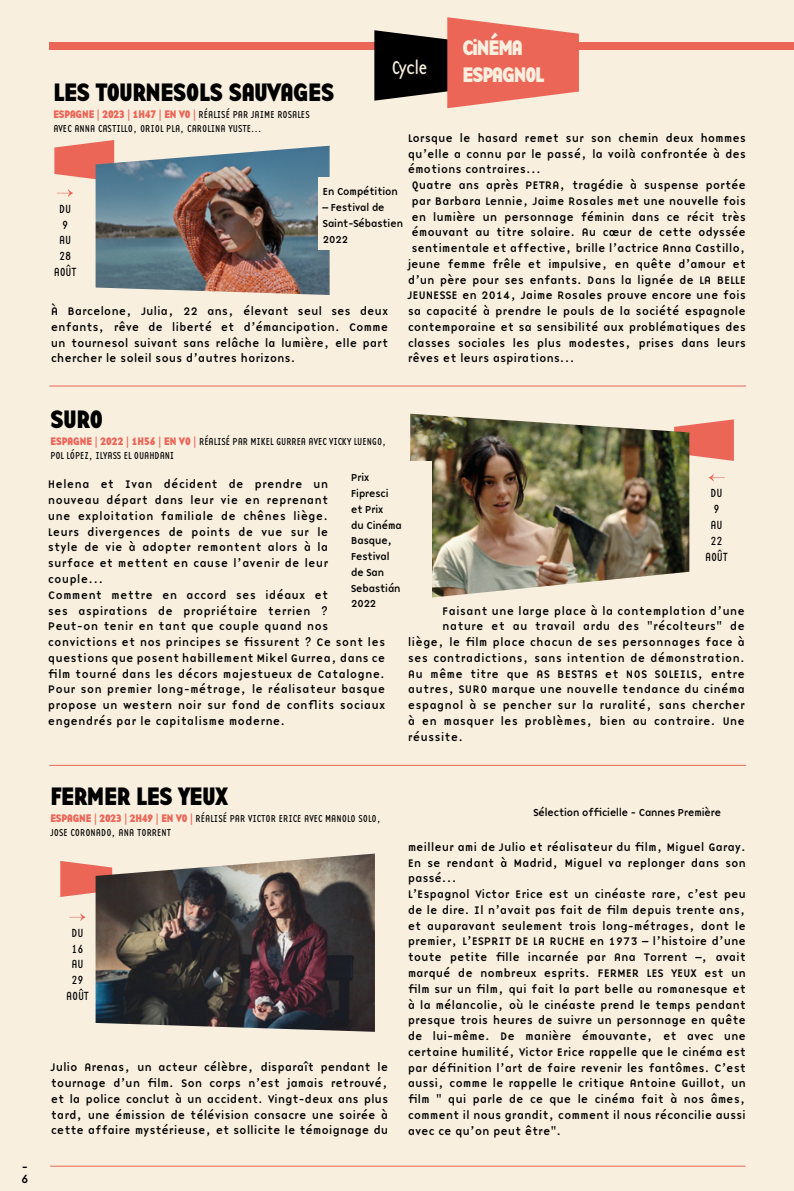
<style>
.page{position:relative;width:794px;height:1191px;background:#f8efdf}
.page>*{position:absolute;margin:0;border:0;box-sizing:border-box;transform-origin:0 0}
.t1{font:26.25px "Base Twelve Sans B";letter-spacing:-.01em;color:#000}
.t2{font:21.88px/27.5px "Base Twelve Sans B";letter-spacing:-.05em;color:#f8efdf}
.t3{font:19.25px "Base Twelve Sans";letter-spacing:-.05em;color:#f8efdf}
.t4{font:12.25px/15.8px "Base Twelve Sans";letter-spacing:-.02em;color:#000;text-align:center}
.t5{font:12.25px/12.2px "Base Nine";color:#000}
.t6{font:11.38px/15.8px "Base Nine";letter-spacing:-.02em;color:#000;text-align:justify}
.t7{font:11.38px/15.8px "Base Nine";color:#000}
.t8{font:11.38px "Base Twelve Sans B";letter-spacing:-.01em;color:#ec6658}
.t9{font:10.5px/14px "Base Twelve Sans Smallcaps";color:#000}
.t10{font:10.5px/15.8px "Base Nine";letter-spacing:-.07em;color:#000}
.s1{font-family:"Base Twelve Sans Smallcaps";font-size:10.5px;color:#000}
.s2{font-family:"Base Twelve Sans B";font-size:11.38px;color:#ec6658}
</style>
<div class="page">
<hr style="left:50px;top:1165px;width:695px;height:1px;background:#ec6658">
<hr style="left:49px;top:385px;width:697px;height:1px;background:#ec6658">
<hr style="left:49px;top:765px;width:697px;height:1px;background:#ec6658">
<svg style="left:689px;top:419px;width:45px;height:42px;background:#ec796b"></svg>
<svg style="left:54px;top:140px;width:60px;height:42px"></svg>
<img style="left:410px;top:414px;width:279px;height:184px">
<svg style="left:60px;top:861px;width:36px;height:36px"></svg>
<div style="left:338px;top:461px;width:94px;height:159px;background:#f8efdf"></div>
<svg style="left:708px;top:474px;width:17px;height:8px"></svg>
<img style="left:96px;top:146px;width:233px;height:149px">
<img style="left:96px;top:853px;width:279px;height:178px">
<div style="left:317px;top:177px;width:94px;height:73px;background:#f8efdf"></div>
<svg style="left:57px;top:189px;width:16px;height:8px"></svg>
<svg style="left:69px;top:913px;width:17px;height:8px"></svg>
<div style="left:49px;top:42px;width:745px;height:8px;background:#ec6658"></div>
<svg style="left:374px;top:17px;width:205px;height:91px"></svg>
<p class="t5" style="left:21px;top:1160px;width:10px">-<br>6</p>
<h2 class="t2" style="left:462px;top:33px;width:83px">CiNÉMA<br>ESPAGNOL</h2>
<h3 class="t3" style="left:392px;top:56px;width:38px">Cycle</h3>
<h1 class="t1" style="left:53px;top:73px;width:282px">LES TOURNESOLS SAUVAGES</h1>
<p class="t8" style="left:53px;top:106px;width:258px">ESPAGNE | 2023 | 1H47 | EN VO | <span class="s1">RÉALISÉ PAR JAIME ROSALES</span></p>
<p class="t9" style="left:53px;top:121px;width:210px">AVEC ANNA CASTILLO, ORIOL PLA, CAROLINA YUSTE…</p>
<p class="t6" style="left:408px;top:130px;width:340px">Lorsque le hasard remet sur son chemin deux hommes</p>
<p class="t6" style="left:408px;top:146px;width:340px">qu’elle a connu par le passé, la voilà confrontée à des</p>
<p class="t6" style="left:408px;top:161px;width:135px">émotions contraires…</p>
<p class="t6" style="left:411px;top:177px;width:336px">Quatre ans après PETRA, tragédie à suspense portée</p>
<p class="t6" style="left:411px;top:193px;width:336px">par Barbara Lennie, Jaime Rosales met une nouvelle fois</p>
<p class="t6" style="left:411px;top:209px;width:336px">en lumière un personnage féminin dans ce récit très</p>
<p class="t6" style="left:411px;top:224px;width:336px">émouvant au titre solaire. Au cœur de cette odyssée</p>
<p class="t6" style="left:411px;top:240px;width:336px">sentimentale et affective, brille l’actrice Anna Castillo,</p>
<p class="t6" style="left:408px;top:256px;width:340px">jeune femme frêle et impulsive, en quête d’amour et</p>
<p class="t6" style="left:408px;top:272px;width:340px">d’un père pour ses enfants. Dans la lignée de LA BELLE</p>
<p class="t6" style="left:408px;top:287px;width:340px">JEUNESSE en 2014, Jaime Rosales prouve encore une fois</p>
<p class="t6" style="left:408px;top:303px;width:340px">sa capacité à prendre le pouls de la société espagnole</p>
<p class="t6" style="left:408px;top:319px;width:340px">contemporaine et sa sensibilité aux problématiques des</p>
<p class="t6" style="left:408px;top:335px;width:340px">classes sociales les plus modestes, prises dans leurs</p>
<p class="t6" style="left:408px;top:350px;width:169px">rêves et leurs aspirations…</p>
<p class="t10" style="left:322px;top:184px;width:77px">En Compétition</p>
<p class="t10" style="left:322px;top:199px;width:82px">– Festival de<br>Saint-Sébastien<br>2022</p>
<p class="t4" style="left:54px;top:201px;width:24px">DU<br>9<br>AU<br>28<br>AOÛT</p>
<p class="t6" style="left:51px;top:303px;width:339px">À Barcelone, Julia, 22 ans, élevant seul ses deux enfants, rêve de liberté et d’émancipation. Comme un tournesol suivant sans relâche la lumière, elle part chercher le soleil sous d’autres horizons.</p>
<h1 class="t1" style="left:50px;top:400px;width:54px">SURO</h1>
<p class="t9" style="left:50px;top:434px;width:338px"><span class="s2">ESPAGNE | 2022 | 1H56 | EN VO |</span> RÉALISÉ PAR MIKEL GURREA AVEC VICKY LUENGO,<br>POL LÓPEZ, ILYASS EL OUAHDANI</p>
<p class="t7" style="left:48px;top:476px;width:339px">Helena et Ivan décident de prendre un<br>nouveau départ dans leur vie en reprenant<br>une exploitation familiale de chênes liège.<br>Leurs divergences de points de vue sur le<br>style de vie à adopter remontent alors à la<br>surface et mettent en cause l’avenir de leur couple…<br>Comment mettre en accord ses idéaux et<br>ses aspirations de propriétaire terrien ?<br>Peut-on tenir en tant que couple quand nos convictions et nos principes se fissurent ? Ce sont les questions que posent habillement Mikel Gurrea, dans ce film tourné dans les décors majestueux de Catalogne.<br>Pour son premier long-métrage, le réalisateur basque propose un western noir sur fond de conflits sociaux engendrés par le capitalisme moderne.</p>
<p class="t10" style="left:351px;top:469px;width:53px">Prix<br>Fipresci et Prix<br>du Cinéma<br>Basque,<br>Festival de San<br>Sebastián<br>2022</p>
<p class="t4" style="left:705px;top:485px;width:24px">DU<br>9<br>AU<br>22<br>AOÛT</p>
<p class="t7" style="left:442px;top:602px;width:304px">Faisant une large place à la contemplation d’une</p>
<p class="t7" style="left:442px;top:618px;width:304px">nature et au travail ardu des "récolteurs" de</p>
<p class="t7" style="left:408px;top:634px;width:339px">liège, le film place chacun de ses personnages face à</p>
<p class="t7" style="left:408px;top:650px;width:339px">ses contradictions, sans intention de démonstration.</p>
<p class="t7" style="left:408px;top:665px;width:339px">Au même titre que AS BESTAS et NOS SOLEILS, entre</p>
<p class="t7" style="left:408px;top:681px;width:339px">autres, SURO marque une nouvelle tendance du cinéma</p>
<p class="t7" style="left:408px;top:697px;width:339px">espagnol à se pencher sur la ruralité, sans chercher</p>
<p class="t7" style="left:408px;top:713px;width:339px">à en masquer les problèmes, bien au contraire. Une</p>
<p class="t7" style="left:408px;top:728px;width:57px">réussite.</p>
<h1 class="t1" style="left:50px;top:777px;width:179px">FERMER LES YEUX</h1>
<p class="t9" style="left:50px;top:811px;width:332px"><span class="s2">ESPAGNE | 2023 | 2H49 | EN VO |</span> RÉALISÉ PAR VICTOR ERICE AVEC MANOLO SOLO,<br>JOSE CORONADO, ANA TORRENT</p>
<p class="t4" style="left:66px;top:924px;width:24px">DU<br>16<br>AU<br>29<br>AOÛT</p>
<p class="t6" style="left:51px;top:1059px;width:339px">Julio Arenas, un acteur célèbre, disparaît pendant le tournage d’un film. Son corps n’est jamais retrouvé, et la police conclut à un accident. Vingt-deux ans plus tard, une émission de télévision consacre une soirée à cette affaire mystérieuse, et sollicite le témoignage du</p>
<p class="t10" style="left:533px;top:804px;width:190px">Sélection officielle - Cannes Première</p>
<p class="t6" style="left:408px;top:839px;width:340px;text-align:left">meilleur ami de Julio et réalisateur du film, Miguel Garay.<br>En se rendant à Madrid, Miguel va replonger dans son passé…<br>L’Espagnol Victor Erice est un cinéaste rare, c’est peu de le dire. Il n’avait pas fait de film depuis trente ans, et auparavant seulement trois long-métrages, dont le premier, L’ESPRIT DE LA RUCHE en 1973 – l’histoire d’une toute petite fille incarnée par Ana Torrent –, avait marqué de nombreux esprits. FERMER LES YEUX est un film sur un film, qui fait la part belle au romanesque et à la mélancolie, où le cinéaste prend le temps pendant presque trois heures de suivre un personnage en quête de lui-même. De manière émouvante, et avec une certaine humilité, Victor Erice rappelle que le cinéma est par définition l’art de faire revenir les fantômes. C’est aussi, comme le rappelle le critique Antoine Guillot, un film " qui parle de ce que le cinéma fait à nos âmes, comment il nous grandit, comment il nous réconcilie aussi avec ce qu’on peut être".</p>
</div>
